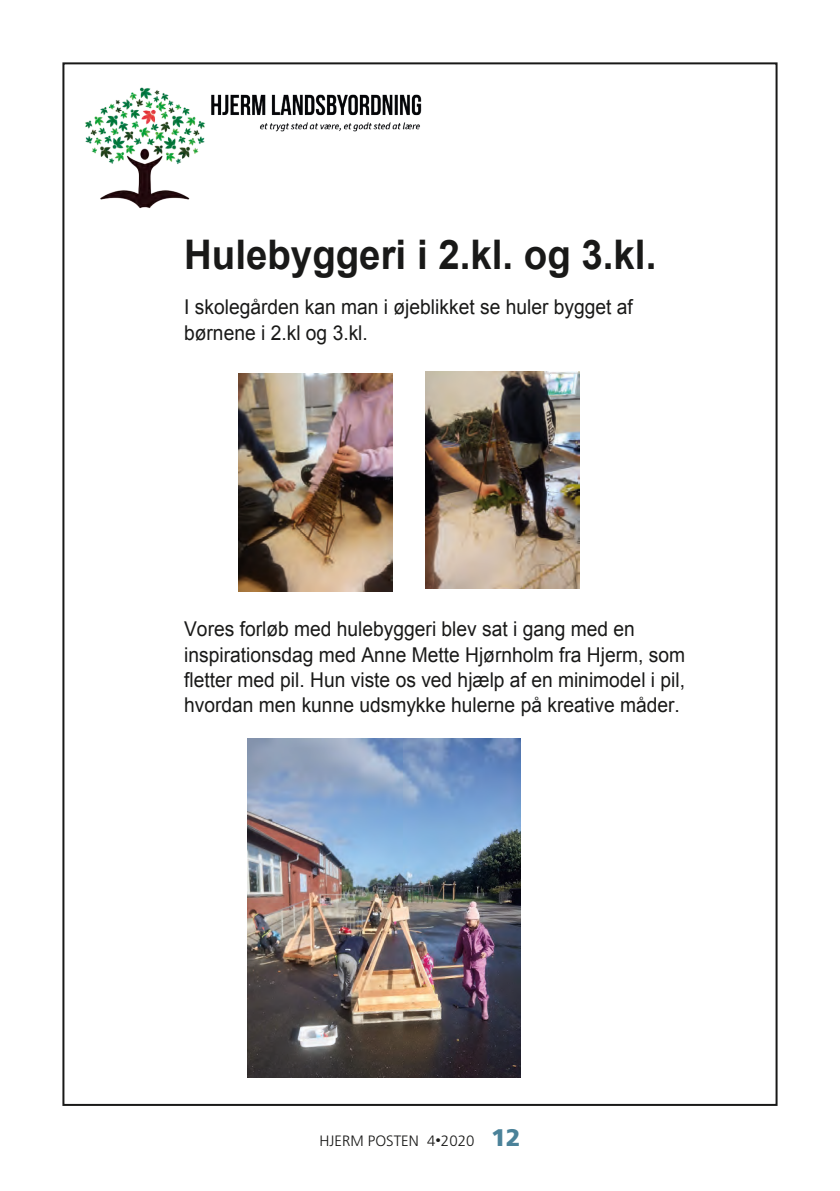
<style>
.page{position:relative;width:840px;height:1191px;background:#fff}
.page>*{position:absolute;margin:0;border:0;box-sizing:border-box;transform-origin:0 0}
.t1{font:700 40.8px "Arial";color:#191918;scale:.94 1}
.t2{font:20.4px/25.2px "Arial";color:#191918;scale:.94 1}
.t3{font:300 15px "Frutiger LT Std";color:#191918}
.s1{font-size:11px}
.s2{font-weight:900;font-size:24px;color:#4b8299}
</style>
<div class="page">
<img style="left:85px;top:87px;width:114px;height:122px">
<img style="left:197px;top:88px;width:225px;height:56px">
<img style="left:238px;top:374px;width:154px;height:217px">
<img style="left:425px;top:371px;width:153px;height:218px">
<img style="left:248px;top:738px;width:272px;height:339px">
<h1 class="t1" style="left:184px;top:228px;width:503px">Hulebyggeri i 2.kl. og 3.kl.</h1>
<p class="t2" style="left:184px;top:295px;width:478px">I skolegården kan man i øjeblikket se huler bygget af børnene i 2.kl og 3.kl.</p>
<p class="t2" style="left:184px;top:617px;width:534px">Vores forløb med hulebyggeri blev sat i gang med en inspirationsdag med Anne Mette Hjørnholm fra Hjerm, som fletter med pil. Hun viste os ved hjælp af en minimodel i pil, hvordan men kunne udsmykke hulerne på kreative måder.</p>
<p class="t3" style="left:319px;top:1132px;width:202px">HJERM POSTEN 4<span class="s1">•</span>2020 <span class="s2">12</span></p>
</div>
